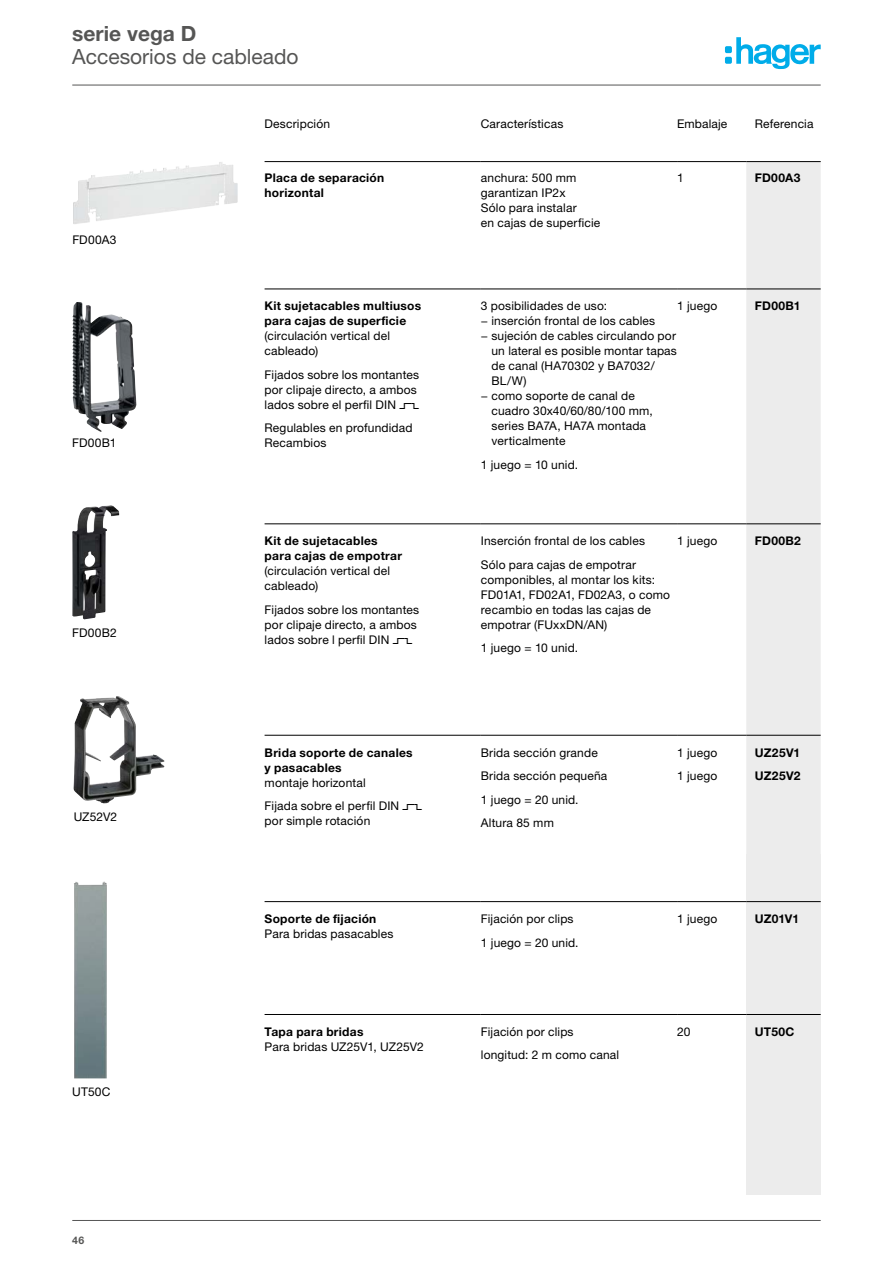
<style>
.page{position:relative;width:893px;height:1263px;background:#fff}
.page>*{position:absolute;margin:0;border:0;box-sizing:border-box;transform-origin:0 0}
.t1{font:21px "Helvetica Neue LTW1 G";color:#565655}
.t2{font:700 21px "Helvetica Neue LTW1 G";color:#565655}
.t3{font:12px/15px "Helvetica Neue LTW1 G";letter-spacing:.015em;color:#000}
.t4{font:700 12px/15px "Helvetica Neue LTW1 G";letter-spacing:.025em;color:#000}
.t5{font:700 10.5px "Helvetica Neue LTW1 G";color:#565655}
.s1{font-family:"Pi D Three Nine One Six"}
</style>
<div class="page">
<hr style="left:72px;top:1220px;width:749px;height:1px;background:#565655">
<svg style="left:725px;top:37px;width:96px;height:32px"></svg>
<hr style="left:72px;top:85px;width:749px;height:1px;background:#565655">
<div style="left:746px;top:855px;width:75px;height:340px;background:#ececec"></div>
<div style="left:746px;top:162px;width:75px;height:741px;background:#ececec"></div>
<hr style="left:265px;top:161px;width:216px;height:1px;background:#000">
<hr style="left:481px;top:161px;width:196px;height:1px;background:#000">
<hr style="left:677px;top:161px;width:69px;height:1px;background:#000">
<hr style="left:746px;top:161px;width:75px;height:1px;background:#000">
<hr style="left:265px;top:1014px;width:216px;height:1px;background:#000">
<hr style="left:481px;top:1014px;width:196px;height:1px;background:#000">
<hr style="left:677px;top:1014px;width:69px;height:1px;background:#000">
<hr style="left:746px;top:1014px;width:75px;height:1px;background:#000">
<hr style="left:265px;top:289px;width:216px;height:1px;background:#000">
<hr style="left:481px;top:289px;width:196px;height:1px;background:#000">
<hr style="left:677px;top:289px;width:69px;height:1px;background:#000">
<hr style="left:746px;top:289px;width:75px;height:1px;background:#000">
<hr style="left:481px;top:524px;width:196px;height:1px;background:#000">
<hr style="left:677px;top:524px;width:69px;height:1px;background:#000">
<hr style="left:746px;top:524px;width:75px;height:1px;background:#000">
<hr style="left:265px;top:735px;width:216px;height:1px;background:#000">
<hr style="left:481px;top:735px;width:196px;height:1px;background:#000">
<hr style="left:677px;top:735px;width:69px;height:1px;background:#000">
<hr style="left:746px;top:735px;width:75px;height:1px;background:#000">
<hr style="left:265px;top:901px;width:216px;height:1px;background:#000">
<hr style="left:481px;top:901px;width:196px;height:1px;background:#000">
<hr style="left:677px;top:901px;width:69px;height:1px;background:#000">
<hr style="left:746px;top:901px;width:75px;height:1px;background:#000">
<hr style="left:265px;top:524px;width:216px;height:1px;background:#000">
<img style="left:140px;top:162px;width:82px;height:10px">
<img style="left:72px;top:302px;width:5px;height:108px">
<img style="left:72px;top:505px;width:47px;height:114px">
<img style="left:73px;top:696px;width:91px;height:107px">
<img style="left:74px;top:881px;width:33px;height:197px">
<h1 class="t2" style="left:72px;top:21px;width:126px">serie vega D</h1>
<h1 class="t1" style="left:72px;top:43px;width:228px">Accesorios de cableado</h1>
<p class="t3" style="left:265px;top:116px;width:67px">Descripción</p>
<p class="t3" style="left:481px;top:116px;width:84px">Características</p>
<p class="t3" style="left:677px;top:116px;width:52px">Embalaje</p>
<p class="t3" style="left:755px;top:116px;width:60px">Referencia</p>
<p class="t3" style="left:72px;top:232px;width:45px">FD00A3</p>
<p class="t3" style="left:72px;top:435px;width:46px">FD00B1</p>
<p class="t3" style="left:72px;top:625px;width:46px">FD00B2</p>
<p class="t3" style="left:74px;top:809px;width:45px">UZ52V2</p>
<p class="t3" style="left:72px;top:1084px;width:40px">UT50C</p>
<p class="t5" style="left:72px;top:1233px;width:14px">46</p>
<p class="t4" style="left:265px;top:171px;width:121px">Placa de separación horizontal</p>
<p class="t3" style="left:481px;top:171px;width:121px">anchura: 500 mm garantizan IP2x<br>Sólo para instalar<br>en cajas de superficie</p>
<p class="t3" style="left:677px;top:171px;width:8px">1</p>
<p class="t4" style="left:755px;top:171px;width:47px">FD00A3</p>
<p class="t4" style="left:265px;top:298px;width:158px">Kit sujetacables multiusos para cajas de superficie</p>
<p class="t3" style="left:265px;top:328px;width:127px">(circulación vertical del cableado)</p>
<p class="t3" style="left:265px;top:367px;width:156px">Fijados sobre los montantes por clipaje directo, a ambos lados sobre el perfil DIN <span class="s1">gh</span></p>
<p class="t3" style="left:265px;top:420px;width:149px">Regulables en profundidad<br>Recambios</p>
<p class="t4" style="left:265px;top:533px;width:139px">Kit de sujetacables para cajas de empotrar</p>
<p class="t3" style="left:265px;top:563px;width:127px">(circulación vertical del cableado)</p>
<p class="t3" style="left:265px;top:602px;width:156px">Fijados sobre los montantes por clipaje directo, a ambos lados sobre l perfil DIN <span class="s1">gh</span></p>
<p class="t4" style="left:265px;top:745px;width:150px">Brida soporte de canales y pasacables</p>
<p class="t3" style="left:265px;top:770px;width:159px;line-height:23.5px">montaje horizontal<br>Fijada sobre el perfil DIN <span class="s1">gh</span></p>
<p class="t3" style="left:265px;top:813px;width:107px">por simple rotación</p>
<p class="t4" style="left:265px;top:911px;width:113px">Soporte de fijación</p>
<p class="t3" style="left:265px;top:926px;width:130px">Para bridas pasacables</p>
<p class="t4" style="left:265px;top:1024px;width:100px">Tapa para bridas</p>
<p class="t3" style="left:265px;top:1039px;width:161px">Para bridas UZ25V1, UZ25V2</p>
<p class="t3" style="left:481px;top:298px;width:128px">3 posibilidades de uso:</p>
<p class="t3" style="left:481px;top:313px;width:176px">− inserción frontal de los cables</p>
<p class="t3" style="left:481px;top:328px;width:197px">− sujeción de cables circulando por</p>
<p class="t3" style="left:491px;top:343px;width:187px">un lateral es posible montar tapas</p>
<p class="t3" style="left:491px;top:358px;width:165px">de canal (HA70302 y BA7032/</p>
<p class="t3" style="left:491px;top:373px;width:37px">BL/W)</p>
<p class="t3" style="left:481px;top:388px;width:156px">− como soporte de canal de</p>
<p class="t3" style="left:491px;top:403px;width:163px">cuadro 30x40/60/80/100 mm,</p>
<p class="t3" style="left:491px;top:418px;width:156px">series BA7A, HA7A montada</p>
<p class="t3" style="left:491px;top:433px;width:75px">verticalmente</p>
<p class="t3" style="left:481px;top:457px;width:99px">1 juego = 10 unid.</p>
<p class="t3" style="left:677px;top:298px;width:42px">1 juego</p>
<p class="t4" style="left:755px;top:298px;width:47px">FD00B1</p>
<p class="t3" style="left:481px;top:529px;width:166px;line-height:23.5px">Inserción frontal de los cables<br>Sólo para cajas de empotrar</p>
<p class="t3" style="left:481px;top:572px;width:191px">componibles, al montar los kits:<br>FD01A1, FD02A1, FD02A3, o como recambio en todas las cajas de empotrar (FUxxDN/AN)</p>
<p class="t3" style="left:481px;top:640px;width:99px">1 juego = 10 unid.</p>
<p class="t3" style="left:677px;top:533px;width:42px">1 juego</p>
<p class="t4" style="left:755px;top:533px;width:48px">FD00B2</p>
<p class="t3" style="left:481px;top:740px;width:128px;line-height:23.5px">Brida sección grande<br>Brida sección pequeña<br>1 juego = 20 unid.<br>Altura 85 mm</p>
<p class="t3" style="left:677px;top:740px;width:42px;line-height:23.5px">1 juego<br>1 juego</p>
<p class="t4" style="left:755px;top:740px;width:47px;line-height:23.5px">UZ25V1<br>UZ25V2</p>
<p class="t3" style="left:481px;top:907px;width:99px;line-height:23.5px">Fijación por clips<br>1 juego = 20 unid.</p>
<p class="t3" style="left:677px;top:911px;width:42px">1 juego</p>
<p class="t4" style="left:755px;top:911px;width:46px">UZ01V1</p>
<p class="t3" style="left:481px;top:1020px;width:140px;line-height:23.5px">Fijación por clips longitud: 2 m como canal</p>
<p class="t3" style="left:677px;top:1024px;width:15px">20</p>
<p class="t4" style="left:755px;top:1024px;width:41px">UT50C</p>
</div>
